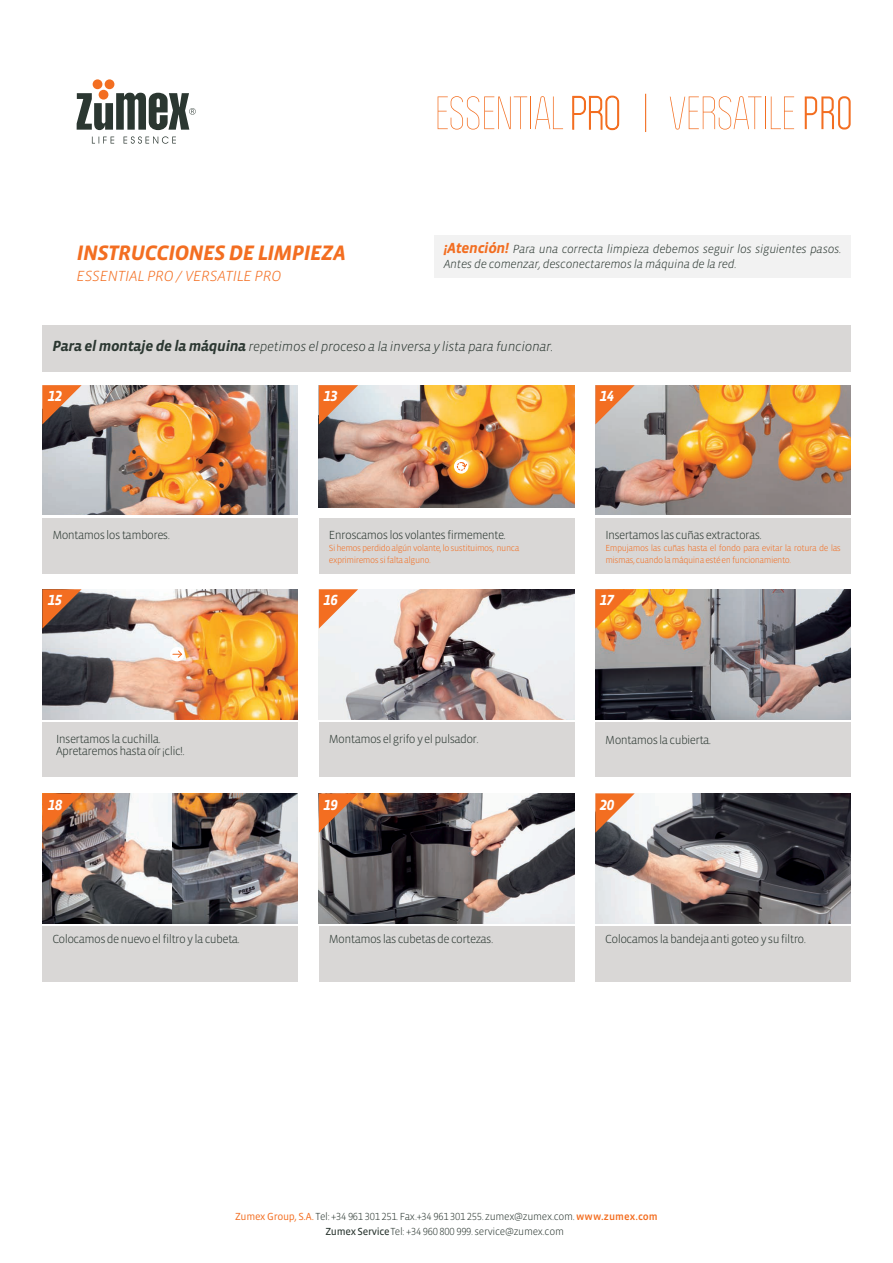
<style>
.page{position:relative;width:893px;height:1263px;background:#fff}
.page>*{position:absolute;margin:0;border:0;box-sizing:border-box;transform-origin:0 0}
.t1{font:italic 700 21.45px "Vista Sans";letter-spacing:-.025em;color:#f36e21}
.t2{font:italic 300 15px "Vista Sans";letter-spacing:-.01em;color:#f36e21}
.t3{font:15px "Vista Sans Alt Bold Ita";letter-spacing:-.04em;color:#fff}
.t4{font:italic 300 13.5px "Vista Sans";letter-spacing:-.025em;color:#2b3731}
.t5{font:300 12px "Vista Sans";letter-spacing:-.05em;color:#2b3731}
.t6{font:italic 300 12px/14.4px "Vista Sans";letter-spacing:-.025em;color:#2b3731}
.t7{font:300 10.5px "Vista Sans";letter-spacing:-.025em;color:#2b3731}
.t8{font:300 9px/12px "Vista Sans";letter-spacing:-.05em;color:#f36e21}
.s1{font-weight:700;font-size:15px;color:#f36e21}
.s2{font-weight:700;font-size:15px}
.s3{font-weight:400;color:#f36e21}
.s4{font-family:"Vista Sans Alt"}
.s5{font-family:"Vista Sans Med";font-weight:400;color:#f36e21}
.s6{font-family:"Vista Sans Reg";font-weight:400}
</style>
<div class="page">
<img style="left:319px;top:793px;width:255px;height:130px">
<img style="left:595px;top:793px;width:256px;height:130px">
<img style="left:595px;top:589px;width:256px;height:130px">
<img style="left:319px;top:589px;width:255px;height:130px">
<img style="left:42px;top:589px;width:256px;height:130px">
<div style="left:170px;top:647px;width:14px;height:14px;background:#fff;border-radius:50%"></div>
<svg style="left:173px;top:650px;width:9px;height:8px"></svg>
<img style="left:42px;top:385px;width:256px;height:130px">
<img style="left:319px;top:385px;width:255px;height:123px">
<img style="left:595px;top:385px;width:256px;height:130px">
<div style="left:42px;top:518px;width:256px;height:55px;background:#d9d7d6"></div>
<div style="left:319px;top:518px;width:255px;height:55px;background:#d9d7d6"></div>
<div style="left:595px;top:518px;width:255px;height:55px;background:#d9d7d6"></div>
<svg style="left:42px;top:385px;width:40px;height:39px;background:#ad6c49"></svg>
<svg style="left:319px;top:385px;width:39px;height:39px;background:#d49571"></svg>
<svg style="left:595px;top:385px;width:40px;height:39px;background:#db9b76"></svg>
<svg style="left:77px;top:79px;width:119px;height:65px"></svg>
<div style="left:42px;top:722px;width:256px;height:55px;background:#d9d7d6"></div>
<div style="left:319px;top:722px;width:255px;height:55px;background:#d9d7d6"></div>
<div style="left:595px;top:722px;width:255px;height:55px;background:#d9d7d6"></div>
<svg style="left:42px;top:589px;width:40px;height:40px;background:#8f4f2e"></svg>
<svg style="left:319px;top:589px;width:39px;height:40px"></svg>
<svg style="left:595px;top:589px;width:40px;height:40px;background:#f38c28"></svg>
<img style="left:171px;top:793px;width:127px;height:130px">
<img style="left:42px;top:793px;width:129px;height:130px">
<div style="left:42px;top:926px;width:256px;height:55px;background:#d9d7d6"></div>
<div style="left:319px;top:926px;width:255px;height:55px;background:#d9d7d6"></div>
<div style="left:595px;top:926px;width:255px;height:55px;background:#d9d7d6"></div>
<svg style="left:42px;top:793px;width:40px;height:40px;background:#b15f31"></svg>
<svg style="left:319px;top:793px;width:39px;height:40px;background:#af6b45"></svg>
<svg style="left:595px;top:793px;width:40px;height:40px"></svg>
<svg style="left:454px;top:459px;width:14px;height:15px"></svg>
<svg style="left:461px;top:462px;width:6px;height:5px"></svg>
<div style="left:457px;top:462px;width:8px;height:8px;border:1px dashed #f36e21;border-radius:50%"></div>
<svg style="left:670px;top:96px;width:91px;height:34px"></svg>
<hr style="left:765px;top:96px;width:1px;height:33px;background:#f36e21">
<svg style="left:771px;top:96px;width:23px;height:33px"></svg>
<svg style="left:805px;top:96px;width:46px;height:34px"></svg>
<hr style="left:645px;top:94px;width:1px;height:38px;background:#f36e21">
<svg style="left:438px;top:96px;width:89px;height:34px"></svg>
<hr style="left:530px;top:96px;width:1px;height:33px;background:#f36e21">
<svg style="left:535px;top:96px;width:28px;height:33px"></svg>
<svg style="left:572px;top:95px;width:48px;height:36px"></svg>
<div style="left:434px;top:236px;width:417px;height:42px;background:#f2f2f2"></div>
<div style="left:42px;top:325px;width:808px;height:47px;background:#d9d7d6"></div>
<h1 class="t1" style="left:77px;top:242px;width:271px">INSTRUCCIONES DE LIMPIEZA</h1>
<p class="t6" style="left:444px;top:242px;width:399px"><span class="s1">¡Atención!</span> Para una correcta limpieza debemos seguir los siguientes pasos.<br>Antes de comenzar, desconectaremos la máquina de la red.</p>
<p class="t2" style="left:77px;top:268px;width:206px">ESSENTIAL PRO / VERSATILE PRO</p>
<p class="t4" style="left:52px;top:340px;width:503px"><span class="s2">Para el montaje de la máquina</span> repetimos el proceso a la inversa y lista para funcionar.</p>
<p class="t3" style="left:48px;top:389px;width:16px">12</p>
<p class="t3" style="left:323px;top:389px;width:16px">13</p>
<p class="t3" style="left:600px;top:389px;width:16px">14</p>
<p class="t5" style="left:52px;top:529px;width:119px">Montamos los tambores.</p>
<p class="t5" style="left:329px;top:529px;width:179px">Enroscamos los volantes firmemente.</p>
<p class="t8" style="left:329px;top:542px;width:192px">Si hemos perdido algún volante, lo sustituimos, nunca exprimiremos si falta alguno.</p>
<p class="t5" style="left:605px;top:529px;width:158px">Insertamos las cuñas extractoras.</p>
<p class="t8" style="left:605px;top:542px;width:237px">Empujamos las cuñas hasta el fondo para evitar la rotura de las mismas, cuando la máquina esté en funcionamiento.</p>
<p class="t3" style="left:48px;top:593px;width:16px">15</p>
<p class="t3" style="left:323px;top:593px;width:16px">16</p>
<p class="t3" style="left:600px;top:593px;width:16px">17</p>
<p class="t5" style="left:56px;top:733px;width:106px">Insertamos la cuchilla.</p>
<p class="t5" style="left:329px;top:733px;width:151px">Montamos el grifo y el pulsador.</p>
<p class="t5" style="left:56px;top:745px;width:130px">Apretaremos hasta oír ¡clic!.</p>
<p class="t5" style="left:605px;top:734px;width:107px">Montamos la cubierta.</p>
<p class="t3" style="left:48px;top:797px;width:16px">18</p>
<p class="t3" style="left:323px;top:797px;width:16px">19</p>
<p class="t3" style="left:600px;top:797px;width:16px">20</p>
<p class="t5" style="left:52px;top:932px;width:189px">Colocamos de nuevo el filtro y la cubeta.</p>
<p class="t5" style="left:329px;top:932px;width:166px">Montamos las cubetas de cortezas.</p>
<p class="t5" style="left:605px;top:932px;width:202px">Colocamos la bandeja anti goteo y su filtro.</p>
<p class="t7" style="left:235px;top:1211px;width:424px"><span class="s3">Zumex Group, S.A.</span> Tel: <span class="s4">+34 961 301 251</span>. Fax.<span class="s4">+34 961 301 255</span>. zumex@zumex.com. <span class="s5">www.zumex.com</span></p>
<p class="t7" style="left:325px;top:1226px;width:240px"><span class="s6">Zumex Service</span>Tel: <span class="s4">+34 960 800 999</span> . service@zumex.com</p>
</div>
